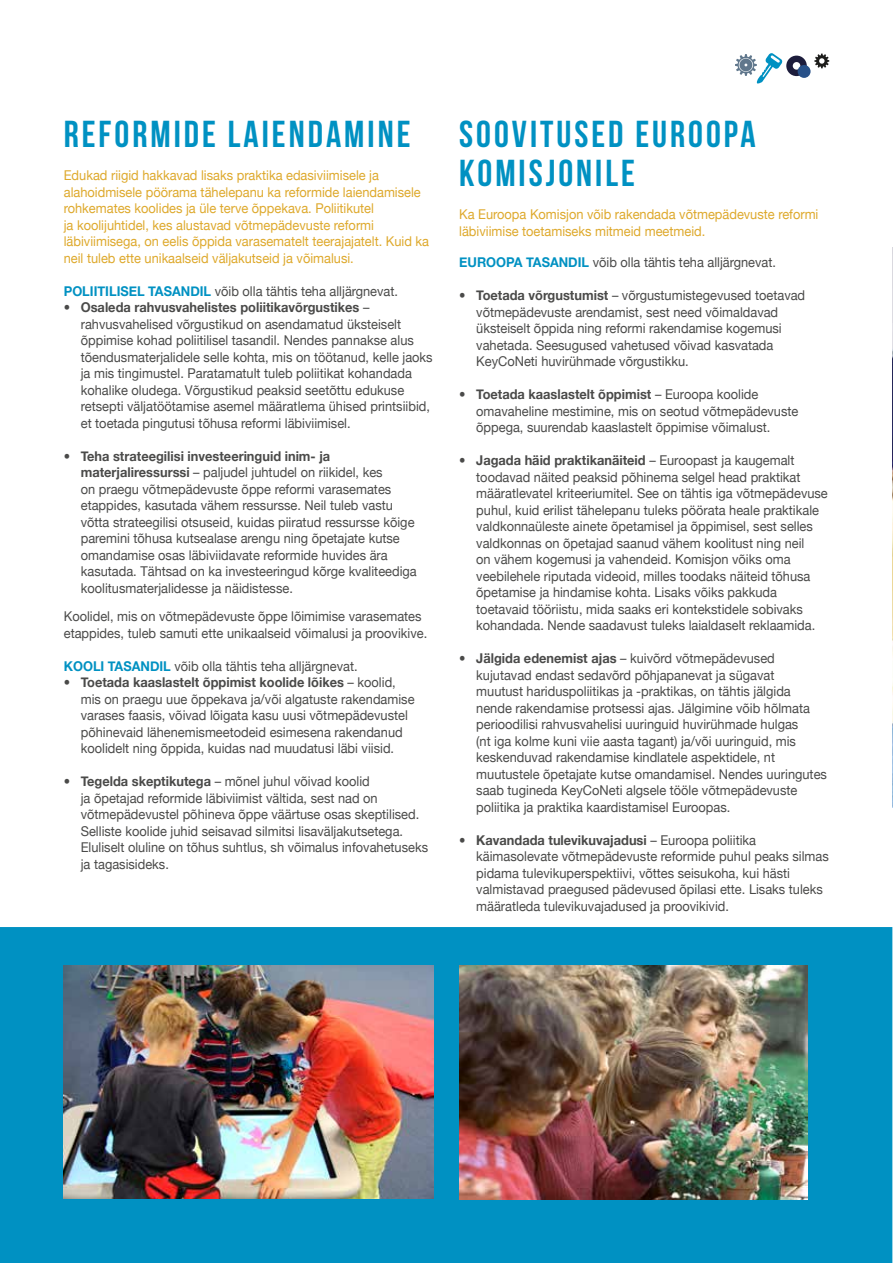
<style>
.page{position:relative;width:893px;height:1263px;background:#fff}
.page>*{position:absolute;margin:0;border:0;box-sizing:border-box;transform-origin:0 0}
.t1{font:700 37.5px/39px "Bebas Neue";letter-spacing:.08em;color:#0091c2}
.t2{font:13.5px/16.5px "Helvetica Neue";color:#4a4a49;scale:.95 1}
.t3{font:13.5px/16.5px "Helvetica Neue";color:#dea92c;scale:.95 1}
.s1{font-weight:700;color:#0091c2}
.s2{font-weight:700}
</style>
<div class="page">
<img style="left:892px;top:247px;width:1px;height:561px">
<svg style="left:735px;top:53px;width:72px;height:31px"></svg>
<div style="left:798px;top:65px;width:13px;height:13px;background:#285189;border-radius:50%"></div>
<svg style="left:814px;top:54px;width:15px;height:14px"></svg>
<div style="left:0;top:927px;width:892px;height:336px;background:#0091c2"></div>
<img style="left:459px;top:965px;width:349px;height:234px">
<img style="left:64px;top:965px;width:370px;height:234px">
<h1 class="t1" style="left:64px;top:114px;width:348px">REFORMIDE LAIENDAMINE</h1>
<p class="t3" style="left:64px;top:166px;width:386px">Edukad riigid hakkavad lisaks praktika edasiviimisele ja alahoidmisele pöörama tähelepanu ka reformide laiendamisele rohkemates koolides ja üle terve õppekava. Poliitikutel<br>ja koolijuhtidel, kes alustavad võtmepädevuste reformi läbiviimisega, on eelis õppida varasematelt teerajajatelt. Kuid ka neil tuleb ette unikaalseid väljakutseid ja võimalusi.</p>
<p class="t2" style="left:64px;top:282px;width:353px"><span class="s1">POLIITILISEL TASANDIL</span> võib olla tähtis teha alljärgnevat.</p>
<p class="t2" style="left:81px;top:298px;width:372px;text-indent:-17px">• <span class="s2">Osaleda rahvusvahelistes poliitikavõrgustikes</span> – rahvusvahelised võrgustikud on asendamatud üksteiselt õppimise kohad poliitilisel tasandil. Nendes pannakse alus tõendusmaterjalidele selle kohta, mis on töötanud, kelle jaoks ja mis tingimustel. Paratamatult tuleb poliitikat kohandada kohalike oludega. Võrgustikud peaksid seetõttu edukuse retsepti väljatöötamise asemel määratlema ühised printsiibid, et toetada pingutusi tõhusa reformi läbiviimisel.</p>
<p class="t2" style="left:81px;top:447px;width:355px;text-indent:-17px">• <span class="s2">Teha strateegilisi investeeringuid inim- ja materjaliressurssi</span> – paljudel juhtudel on riikidel, kes<br>on praegu võtmepädevuste õppe reformi varasemates etappides, kasutada vähem ressursse. Neil tuleb vastu võtta strateegilisi otsuseid, kuidas piiratud ressursse kõige paremini tõhusa kutsealase arengu ning õpetajate kutse omandamise osas läbiviidavate reformide huvides ära kasutada. Tähtsad on ka investeeringud kõrge kvaliteediga koolitusmaterjalidesse ja näidistesse.</p>
<p class="t2" style="left:64px;top:607px;width:384px">Koolidel, mis on võtmepädevuste õppe lõimimise varasemates etappides, tuleb samuti ette unikaalseid võimalusi ja proovikive.</p>
<p class="t2" style="left:64px;top:657px;width:311px"><span class="s1">KOOLI TASANDIL</span> võib olla tähtis teha alljärgnevat.</p>
<p class="t2" style="left:81px;top:673px;width:353px;text-indent:-17px">• <span class="s2">Toetada kaaslastelt õppimist koolide lõikes</span> – koolid, mis on praegu uue õppekava ja/või algatuste rakendamise varases faasis, võivad lõigata kasu uusi võtmepädevustel põhinevaid lähenemismeetodeid esimesena rakendanud koolidelt ning õppida, kuidas nad muudatusi läbi viisid.</p>
<p class="t2" style="left:81px;top:772px;width:367px;text-indent:-17px">• <span class="s2">Tegelda skeptikutega</span> – mõnel juhul võivad koolid<br>ja õpetajad reformide läbiviimist vältida, sest nad on võtmepädevustel põhineva õppe väärtuse osas skeptilised.<br>Selliste koolide juhid seisavad silmitsi lisaväljakutsetega.<br>Eluliselt oluline on tõhus suhtlus, sh võimalus infovahetuseks ja tagasisideks.</p>
<h1 class="t1" style="left:459px;top:114px;width:298px">SOOVITUSED EUROOPA<br>KOMISJONILE</h1>
<p class="t3" style="left:459px;top:205px;width:380px">Ka Euroopa Komisjon võib rakendada võtmepädevuste reformi läbiviimise toetamiseks mitmeid meetmeid.</p>
<p class="t2" style="left:459px;top:253px;width:335px"><span class="s1">EUROOPA TASANDIL</span> võib olla tähtis teha alljärgnevat.</p>
<p class="t2" style="left:476px;top:286px;width:348px;text-indent:-17px">• <span class="s2">Toetada võrgustumist</span> – võrgustumistegevused toetavad võtmepädevuste arendamist, sest need võimaldavad üksteiselt õppida ning reformi rakendamise kogemusi vahetada. Seesugused vahetused võivad kasvatada KeyCoNeti huvirühmade võrgustikku.</p>
<p class="t2" style="left:476px;top:385px;width:341px;text-indent:-17px">• <span class="s2">Toetada kaaslastelt õppimist</span> – Euroopa koolide omavaheline mestimine, mis on seotud võtmepädevuste õppega, suurendab kaaslastelt õppimise võimalust.</p>
<p class="t2" style="left:476px;top:451px;width:372px;text-indent:-17px">• <span class="s2">Jagada häid praktikanäiteid</span> – Euroopast ja kaugemalt toodavad näited peaksid põhinema selgel head praktikat määratlevatel kriteeriumitel. See on tähtis iga võtmepädevuse puhul, kuid erilist tähelepanu tuleks pöörata heale praktikale valdkonnaüleste ainete õpetamisel ja õppimisel, sest selles valdkonnas on õpetajad saanud vähem koolitust ning neil<br>on vähem kogemusi ja vahendeid. Komisjon võiks oma veebilehele riputada videoid, milles toodaks näiteid tõhusa õpetamise ja hindamise kohta. Lisaks võiks pakkuda toetavaid tööriistu, mida saaks eri kontekstidele sobivaks kohandada. Nende saadavust tuleks laialdaselt reklaamida.</p>
<p class="t2" style="left:476px;top:649px;width:371px;text-indent:-17px">• <span class="s2">Jälgida edenemist ajas</span> – kuivõrd võtmepädevused kujutavad endast sedavõrd põhjapanevat ja sügavat<br>muutust hariduspoliitikas ja -praktikas, on tähtis jälgida nende rakendamise protsessi ajas. Jälgimine võib hõlmata perioodilisi rahvusvahelisi uuringuid huvirühmade hulgas<br>(nt iga kolme kuni viie aasta tagant) ja/või uuringuid, mis keskenduvad rakendamise kindlatele aspektidele, nt muutustele õpetajate kutse omandamisel. Nendes uuringutes saab tugineda KeyCoNeti algsele tööle võtmepädevuste poliitika ja praktika kaardistamisel Euroopas.</p>
<p class="t2" style="left:476px;top:830px;width:373px;text-indent:-17px">• <span class="s2">Kavandada tulevikuvajadusi</span> – Euroopa poliitika käimasolevate võtmepädevuste reformide puhul peaks silmas pidama tulevikuperspektiivi, võttes seisukoha, kui hästi valmistavad praegused pädevused õpilasi ette. Lisaks tuleks määratleda tulevikuvajadused ja proovikivid.</p>
</div>
